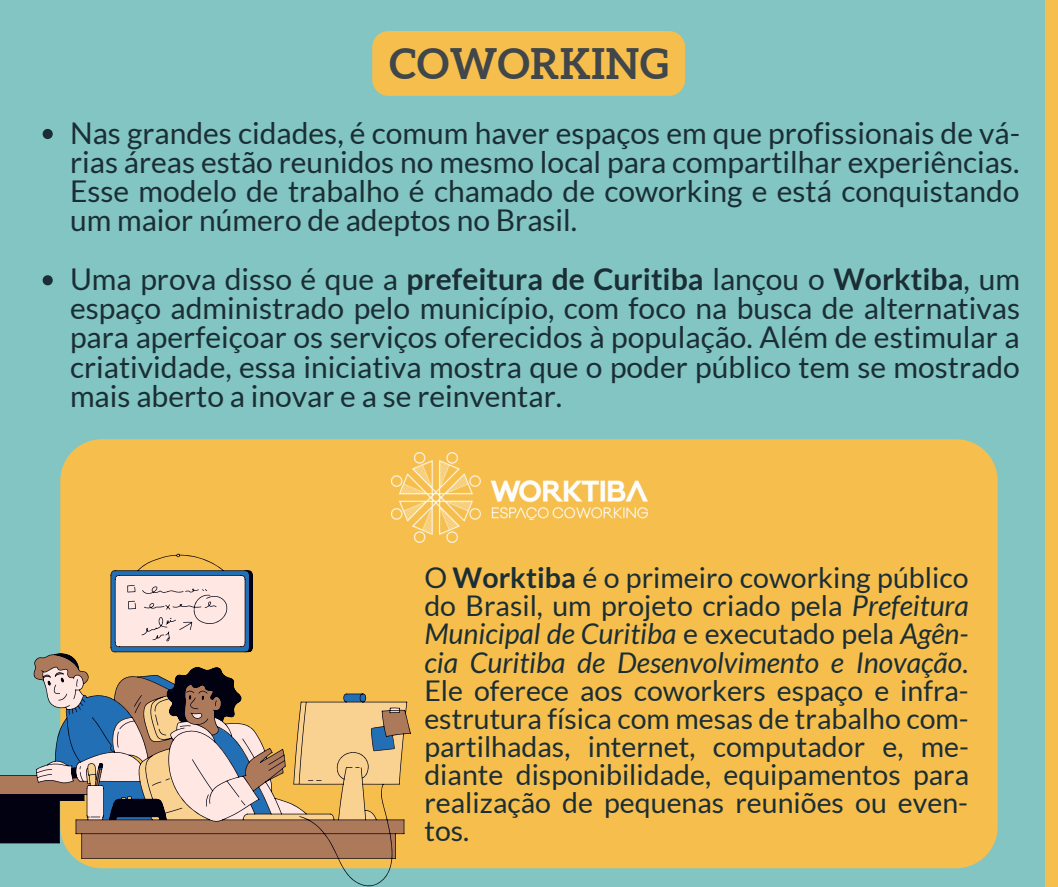
<style>
.page{position:relative;width:1058px;height:887px;background:#fff}
.page>*{position:absolute;margin:0;border:0;box-sizing:border-box;transform-origin:0 0}
.t1{font:700 42px "Aleo";letter-spacing:.015em;color:#404649}
.t2{font:30px/29.2px "Lato";color:#1b2e35;text-align:justify}
.t3{font:28.5px/28.2px "Lato";color:#1b2e35;text-align:justify}
.s1{font-weight:700}
.s2{font-style:italic}
</style>
<div class="page">
<div style="left:0;top:0;width:1058px;height:886px;background:#82c5c2"></div>
<div style="left:1045px;top:0;width:13px;height:886px;background:#f6bf4d"></div>
<div style="left:60px;top:439px;width:937px;height:429px;background:#f6bf4d"></div>
<svg style="left:0;top:553px;width:411px;height:333px"></svg>
<img style="left:391px;top:452px;width:257px;height:90px">
<div style="left:372px;top:31px;width:313px;height:65px;background:#f6bf4d"></div>
<svg style="left:43px;top:129px;width:10px;height:10px"></svg>
<svg style="left:43px;top:275px;width:10px;height:10px"></svg>
<p class="t1" style="left:389px;top:39px;width:280px">COWORKING</p>
<p class="t2" style="left:70px;top:117px;width:951px">Nas grandes cidades, é comum haver espaços em que profissionais de vá&shy;rias áreas estão reunidos no mesmo local para compartilhar experiências.<br>Esse modelo de trabalho é chamado de coworking e está conquistando um maior número de adeptos no Brasil.</p>
<p class="t2" style="left:70px;top:263px;width:951px">Uma prova disso é que a <span class="s1">prefeitura de Curitiba</span> lançou o <span class="s1">Worktiba</span>, um espaço administrado pelo município, com foco na busca de alternativas para aperfeiçoar os serviços oferecidos à população. Além de estimular a criatividade, essa iniciativa mostra que o poder público tem se mostrado mais aberto a inovar e a se reinventar.</p>
<p class="t3" style="left:424px;top:563px;width:546px">O <span class="s1">Worktiba</span> é o primeiro coworking público do Brasil, um projeto criado pela <span class="s2">Prefeitura Municipal de Curitiba</span> e executado pela <span class="s2">Agên&shy;cia Curitiba de Desenvolvimento e Inovação</span>.<br>Ele oferece aos coworkers espaço e infra&shy;estrutura física com mesas de trabalho com&shy;partilhadas, internet, computador e, me&shy;diante disponibilidade, equipamentos para realização de pequenas reuniões ou even&shy;tos.</p>
</div>
